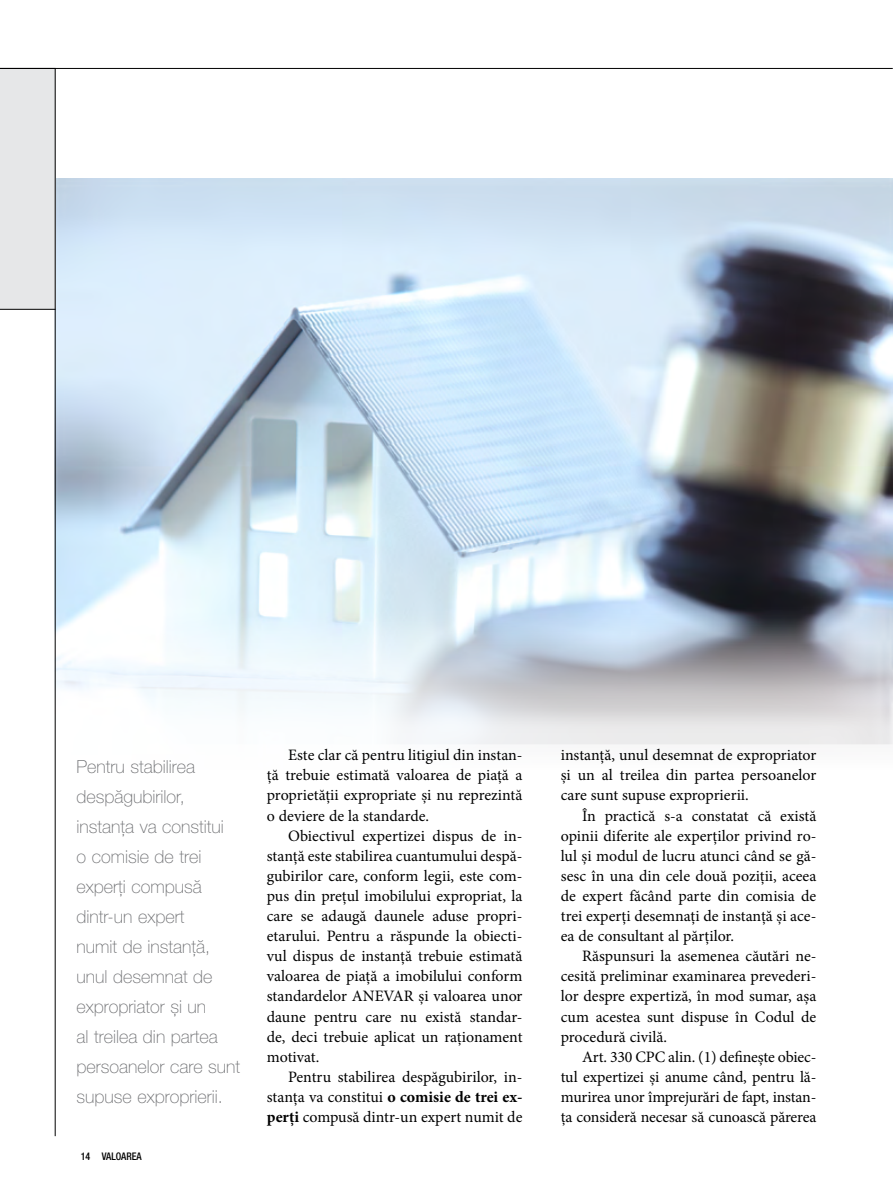
<style>
.page{position:relative;width:893px;height:1191px;background:#fff}
.page>*{position:absolute;margin:0;border:0;box-sizing:border-box;transform-origin:0 0}
.t1{font:100 18px/30px "Helvetica Neue LT Pro";color:#6d6e71}
.t2{font:15.9px/20.1px "Minion Pro";letter-spacing:-.005em;color:#000;text-align:justify}
.t3{font:500 condensed 10.5px "Helvetica Neue LT Pro";color:#000;scale:.95 1}
.s1{font-weight:700}
</style>
<div class="page">
<img style="left:56px;top:178px;width:837px;height:567px">
<div style="left:0;top:69px;width:55px;height:241px;background:#e6e7e8"></div>
<hr style="left:55px;top:68px;width:1px;height:1068px;background:#000">
<hr style="left:0;top:68px;width:893px;height:1px;background:#000">
<p class="t1" style="left:77px;top:751px;width:165px">Pentru stabilirea despăgubirilor, instanța va constitui<br>o comisie de trei experți compusă dintr-un expert<br>numit de instanță, unul desemnat de expropriator și un<br>al treilea din partea persoanelor care sunt supuse exproprierii.</p>
<p class="t2" style="left:267px;top:745px;width:257px;text-indent:21px">Este clar că pentru litigiul din instan&shy;ță trebuie estimată valoarea de piață a proprietății expropriate și nu reprezintă o deviere de la standarde.</p>
<p class="t2" style="left:267px;top:825px;width:257px;text-indent:21px">Obiectivul expertizei dispus de in&shy;stanță este stabilirea cuantumului despă&shy;gubirilor care, conform legii, este com&shy;pus din prețul imobilului expropriat, la care se adaugă daunele aduse propri&shy;etarului. Pentru a răspunde la obiecti&shy;vul dispus de instanță trebuie estimată valoarea de piață a imobilului conform standardelor ANEVAR și valoarea unor daune pentru care nu există standar&shy;de, deci trebuie aplicat un raționament motivat.</p>
<p class="t2" style="left:267px;top:1066px;width:257px;text-indent:21px">Pentru stabilirea despăgubirilor, in&shy;stanța va constitui <span class="s1">o comisie de trei ex&shy;perți</span> compusă dintr-un expert numit de</p>
<p class="t3" style="left:81px;top:1149px;width:66px">14 VALOAREA</p>
<p class="t2" style="left:561px;top:745px;width:257px">instanță, unul desemnat de expropriator și un al treilea din partea persoanelor care sunt supuse exproprierii.</p>
<p class="t2" style="left:561px;top:805px;width:257px;text-indent:21px">În practică s-a constatat că există opinii diferite ale experților privind ro&shy;lul și modul de lucru atunci când se gă&shy;sesc în una din cele două poziții, aceea de expert făcând parte din comisia de trei experți desemnați de instanță și ace&shy;ea de consultant al părților.</p>
<p class="t2" style="left:561px;top:946px;width:257px;text-indent:21px">Răspunsuri la asemenea căutări ne&shy;cesită preliminar examinarea prevederi&shy;lor despre expertiză, în mod sumar, așa cum acestea sunt dispuse în Codul de procedură civilă.</p>
<p class="t2" style="left:561px;top:1046px;width:257px;text-indent:21px">Art. 330 CPC alin. (1) definește obiec&shy;tul expertizei și anume când, pentru lă&shy;murirea unor împrejurări de fapt, instan&shy;ța consideră necesar să cunoască părerea</p>
</div>
